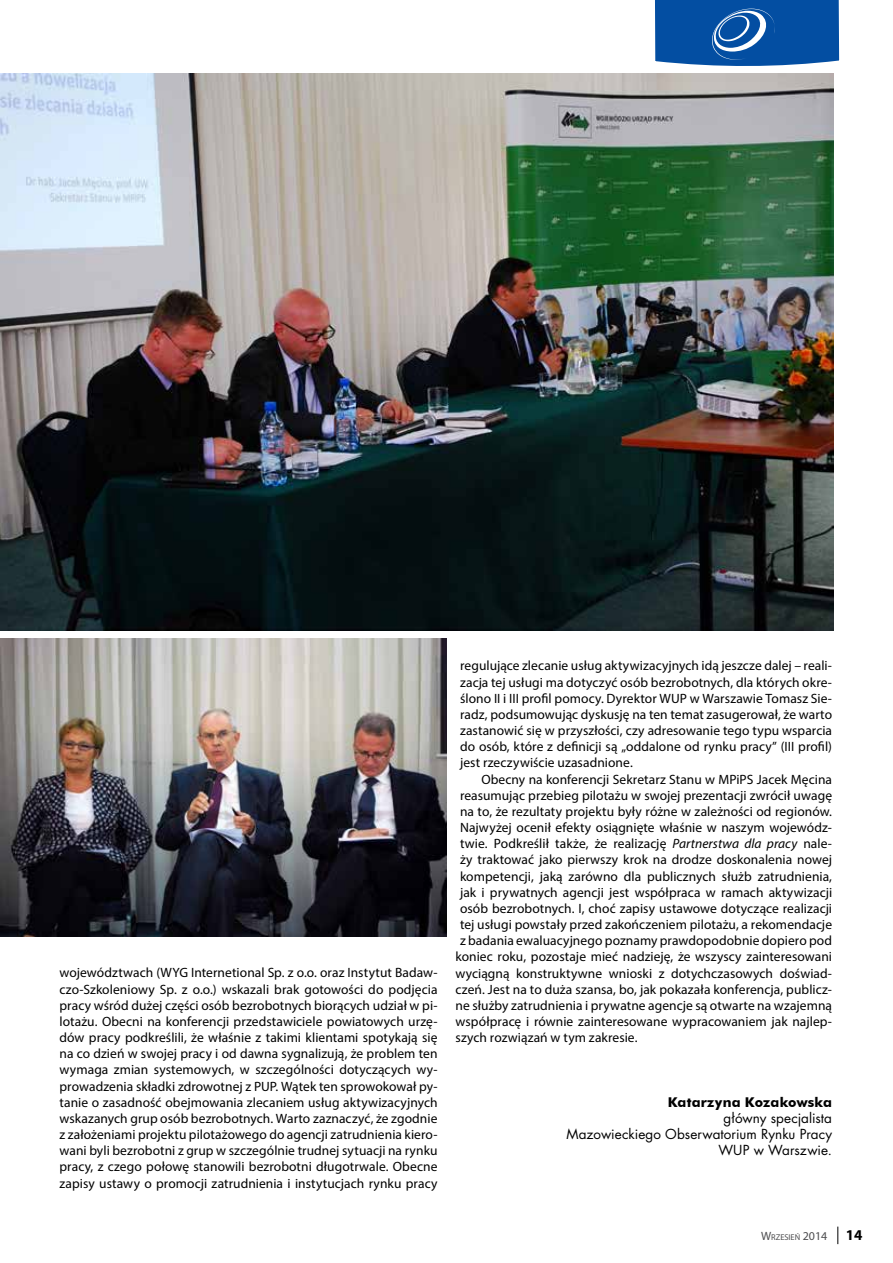
<style>
.page{position:relative;width:893px;height:1263px;background:#fff}
.page>*{position:absolute;margin:0;border:0;box-sizing:border-box;transform-origin:0 0}
.t1{font:13.5px/16.2px "Myriad Pro";letter-spacing:.005em;color:#000;text-align:justify}
.t2{font:13.5px/16.2px "Futura LT Pro";color:#000;text-align:right}
.t3{font:700 13.5px "Futura BT";letter-spacing:.015em;color:#000}
.t4{font:8.4px "Myriad Pro";color:#4d4d4f}
.s1{font-style:italic}
.s2{font-size:12px}
.s3{font-weight:700;font-size:15px;color:#000}
</style>
<div class="page">
<svg style="left:655px;top:0;width:185px;height:66px;background:#185ca9"></svg>
<img style="left:0;top:74px;width:833px;height:556px">
<img style="left:0;top:638px;width:446px;height:299px">
<svg style="left:837px;top:1226px;width:1px;height:18px"></svg>
<p class="t1" style="left:60px;top:964px;width:379px">województwach (WYG Internetional Sp. z o.o. oraz Instytut Badaw&shy;czo-Szkoleniowy Sp. z o.o.) wskazali brak gotowości do podjęcia pracy wśród dużej części osób bezrobotnych biorących udział w pi&shy;lotażu. Obecni na konferencji przedstawiciele powiatowych urzę&shy;dów pracy podkreślili, że właśnie z takimi klientami spotykają się na co dzień w swojej pracy i od dawna sygnalizują, że problem ten wymaga zmian systemowych, w szczególności dotyczących wy&shy;prowadzenia składki zdrowotnej z PUP. Wątek ten sprowokował py&shy;tanie o zasadność obejmowania zlecaniem usług aktywizacyjnych wskazanych grup osób bezrobotnych. Warto zaznaczyć, że zgodnie z założeniami projektu pilotażowego do agencji zatrudnienia kiero&shy;wani byli bezrobotni z grup w szczególnie trudnej sytuacji na rynku pracy, z czego połowę stanowili bezrobotni długotrwale. Obecne zapisy ustawy o promocji zatrudnienia i instytucjach rynku pracy</p>
<p class="t1" style="left:460px;top:658px;width:374px">regulujące zlecanie usług aktywizacyjnych idą jeszcze dalej – reali&shy;zacja tej usługi ma dotyczyć osób bezrobotnych, dla których okre&shy;ślono II i III profil pomocy. Dyrektor WUP w Warszawie Tomasz Sie&shy;radz, podsumowując dyskusję na ten temat zasugerował, że warto zastanowić się w przyszłości, czy adresowanie tego typu wsparcia do osób, które z definicji są „oddalone od rynku pracy” (III profil) jest rzeczywiście uzasadnione.</p>
<p class="t1" style="left:481px;top:771px;width:352px">Obecny na konferencji Sekretarz Stanu w MPiPS Jacek Męcina</p>
<p class="t1" style="left:460px;top:787px;width:374px">reasumując przebieg pilotażu w swojej prezentacji zwrócił uwagę</p>
<p class="t1" style="left:460px;top:803px;width:374px">na to, że rezultaty projektu były różne w zależności od regionów.</p>
<p class="t1" style="left:460px;top:819px;width:373px">Najwyżej ocenił efekty osiągnięte właśnie w naszym wojewódz-</p>
<p class="t1" style="left:460px;top:835px;width:374px">twie. Podkreślił także, że realizację <span class="s1">Partnerstwa dla pracy</span> nale-</p>
<p class="t1" style="left:460px;top:851px;width:374px">ży traktować jako pierwszy krok na drodze doskonalenia nowej</p>
<p class="t1" style="left:460px;top:868px;width:374px">kompetencji, jaką zarówno dla publicznych służb zatrudnienia,</p>
<p class="t1" style="left:460px;top:884px;width:374px">jak i prywatnych agencji jest współpraca w ramach aktywizacji</p>
<p class="t1" style="left:460px;top:900px;width:374px">osób bezrobotnych. I, choć zapisy ustawowe dotyczące realizacji</p>
<p class="t1" style="left:460px;top:916px;width:374px">tej usługi powstały przed zakończeniem pilotażu, a rekomendacje</p>
<p class="t1" style="left:460px;top:932px;width:374px">z badania ewaluacyjnego poznamy prawdopodobnie dopiero pod</p>
<p class="t1" style="left:455px;top:948px;width:378px">koniec roku, pozostaje mieć nadzieję, że wszyscy zainteresowani</p>
<p class="t1" style="left:455px;top:965px;width:378px">wyciągną konstruktywne wnioski z dotychczasowych doświad-</p>
<p class="t1" style="left:455px;top:981px;width:378px">czeń. Jest na to duża szansa, bo, jak pokazała konferencja, publicz-</p>
<p class="t1" style="left:455px;top:997px;width:378px">ne służby zatrudnienia i prywatne agencje są otwarte na wzajemną</p>
<p class="t1" style="left:455px;top:1013px;width:378px">współpracę i równie zainteresowane wypracowaniem jak najlep-</p>
<p class="t1" style="left:455px;top:1029px;width:183px">szych rozwiązań w tym zakresie.</p>
<p class="t3" style="left:668px;top:1094px;width:166px">Katarzyna Kozakowska</p>
<p class="t2" style="left:566px;top:1110px;width:267px">główny specjalista<br>Mazowieckiego Obserwatorium Rynku Pracy<br>WUP w Warszwie.</p>
<p class="t4" style="left:761px;top:1232px;width:103px"><span class="s2">W</span>RZESIEŃ <span class="s2">2014</span> <span class="s3">14</span></p>
</div>
